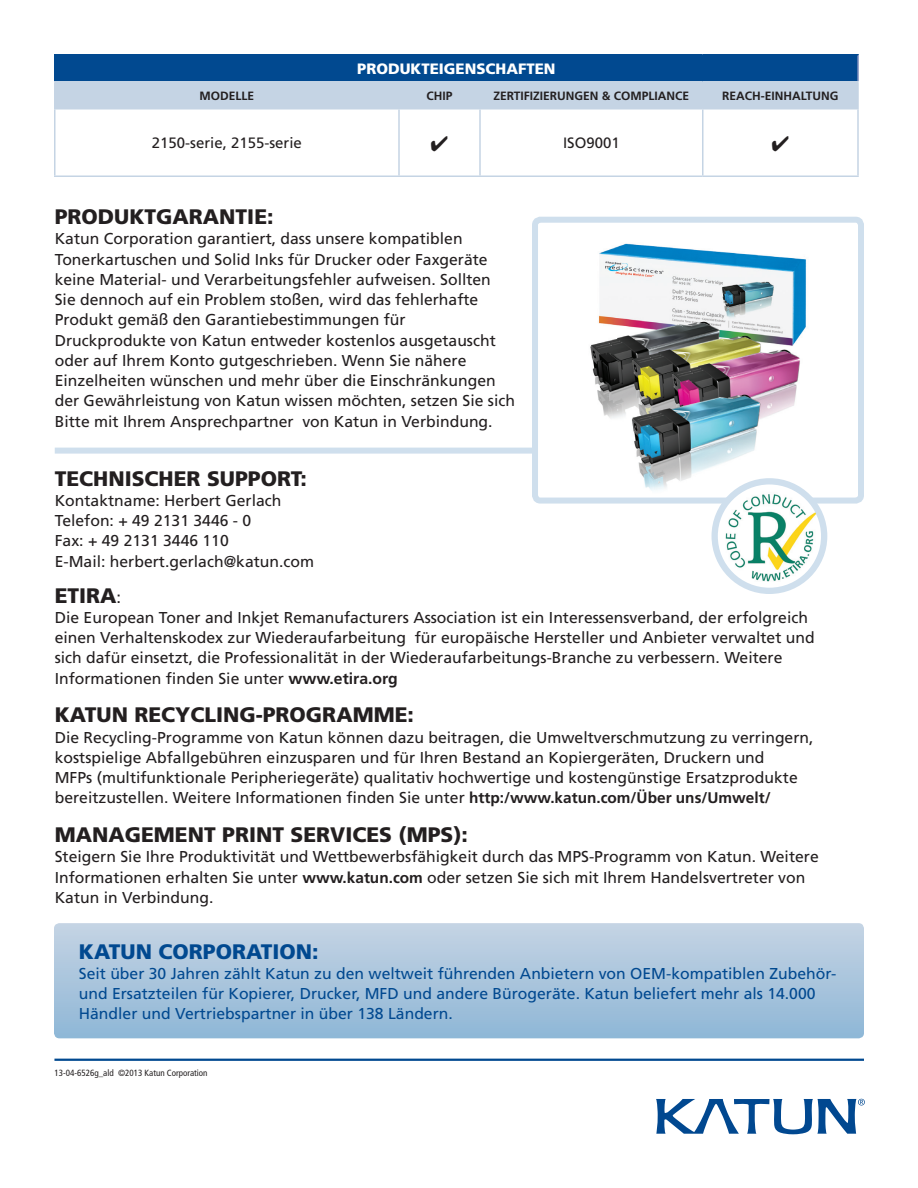
<style>
.page{position:relative;width:918px;height:1188px;background:#fff}
.page>*{position:absolute;margin:0;border:0;box-sizing:border-box;transform-origin:0 0}
.footnote{font:900 21px "Frutiger";color:#231f20}
.t1{font:900 21px "Frutiger";color:#014990}
.footnote-2{font:15.75px/20.2px "Frutiger";color:#231f20}
.t2{font:15.75px/20.2px "Frutiger";color:#014990}
.t3{font:15px "Frutiger";color:#231f20}
.t4{font:900 15px "Frutiger";color:#fff}
.t5{font:700 12px "Frutiger";color:#231f20}
.t6{font:condensed 9px "Frutiger";color:#231f20}
.s1{font-weight:400;font-size:16.5px}
.s2{font-weight:700}
.s3{font-weight:700;font-size:15.3px}
</style>
<div class="page">
<img style="left:590px;top:243px;width:216px;height:248px">
<svg style="left:54px;top:923px;width:810px;height:115px;background:#a9c5dd"></svg>
<svg style="left:656px;top:1099px;width:209px;height:35px"></svg>
<hr style="left:54px;top:1059px;width:810px;height:2px;background:#014990">
<div style="left:532px;top:217px;width:332px;height:287px;border:6px solid #cfdfed;border-radius:5px"></div>
<div style="left:55px;top:448px;width:477px;height:6px;background:#cfdfed"></div>
<div style="left:55px;top:55px;width:803px;height:27px;background:#014990"></div>
<div style="left:56px;top:82px;width:801px;height:26px;background:#c5d4e4"></div>
<svg style="left:56px;top:175px;width:801px;height:1px"></svg>
<hr style="left:54px;top:81px;width:345px;height:1px;background:#c5d4e4">
<hr style="left:54px;top:82px;width:2px;height:26px;background:#c5d4e4">
<hr style="left:54px;top:108px;width:345px;height:2px;background:#c5d4e4">
<hr style="left:399px;top:81px;width:81px;height:1px;background:#c5d4e4">
<hr style="left:398px;top:82px;width:2px;height:26px;background:#c5d4e4">
<hr style="left:399px;top:108px;width:81px;height:2px;background:#c5d4e4">
<hr style="left:480px;top:81px;width:223px;height:1px;background:#c5d4e4">
<hr style="left:479px;top:82px;width:2px;height:26px;background:#c5d4e4">
<hr style="left:480px;top:108px;width:223px;height:2px;background:#c5d4e4">
<hr style="left:703px;top:81px;width:156px;height:1px;background:#c5d4e4">
<hr style="left:702px;top:82px;width:2px;height:26px;background:#c5d4e4">
<hr style="left:703px;top:108px;width:156px;height:2px;background:#c5d4e4">
<hr style="left:857px;top:82px;width:2px;height:26px;background:#c5d4e4">
<hr style="left:54px;top:110px;width:2px;height:66px;background:#c5d4e4">
<hr style="left:398px;top:110px;width:2px;height:66px;background:#c5d4e4">
<hr style="left:479px;top:110px;width:2px;height:66px;background:#c5d4e4">
<hr style="left:702px;top:110px;width:2px;height:66px;background:#c5d4e4">
<hr style="left:857px;top:110px;width:2px;height:66px;background:#c5d4e4">
<hr style="left:54px;top:176px;width:345px;height:1px;background:#c5d4e4">
<hr style="left:399px;top:176px;width:81px;height:1px;background:#c5d4e4">
<hr style="left:480px;top:176px;width:223px;height:1px;background:#c5d4e4">
<hr style="left:703px;top:176px;width:156px;height:1px;background:#c5d4e4">
<hr style="left:54px;top:54px;width:345px;height:2px;background:#014990">
<hr style="left:54px;top:56px;width:2px;height:25px;background:#014990">
<hr style="left:399px;top:54px;width:81px;height:2px;background:#014990">
<hr style="left:480px;top:54px;width:223px;height:2px;background:#014990">
<hr style="left:703px;top:54px;width:156px;height:2px;background:#014990">
<hr style="left:857px;top:56px;width:2px;height:25px;background:#788bbc">
<img style="left:718px;top:486px;width:106px;height:100px">
<div style="left:712px;top:478px;width:115px;height:116px;border:6px solid #cfdfed;border-radius:50%"></div>
<p class="t4" style="left:357px;top:60px;width:200px">PRODUKTEIGENSCHAFTEN</p>
<p class="t5" style="left:200px;top:89px;width:56px">MODELLE</p>
<p class="t5" style="left:426px;top:89px;width:28px">CHIP</p>
<p class="t5" style="left:493px;top:89px;width:197px">ZERTIFIZIERUNGEN &amp; COMPLIANCE</p>
<p class="t5" style="left:722px;top:89px;width:118px">REACH-EINHALTUNG</p>
<p class="t3" style="left:152px;top:134px;width:152px">2150-serie, 2155-serie</p>
<p class="t3" style="left:563px;top:134px;width:58px">ISO9001</p>
<p class="footnote" style="left:55px;top:204px;width:220px">PRODUKTGARANTIE:</p>
<p class="footnote-2" style="left:55px;top:229px;width:462px">Katun Corporation garantiert, dass unsere kompatiblen Tonerkartuschen und Solid Inks für Drucker oder Faxgeräte keine Material- und Verarbeitungsfehler aufweisen. Sollten Sie dennoch auf ein Problem stoßen, wird das fehlerhafte Produkt gemäß den Garantiebestimmungen für Druckprodukte von Katun entweder kostenlos ausgetauscht oder auf Ihrem Konto gutgeschrieben. Wenn Sie nähere Einzelheiten wünschen und mehr über die Einschränkungen der Gewährleistung von Katun wissen möchten, setzen Sie sich Bitte mit Ihrem Ansprechpartner von Katun in Verbindung.</p>
<p class="footnote" style="left:55px;top:466px;width:254px">TECHNISCHER SUPPORT:</p>
<p class="footnote-2" style="left:55px;top:490px;width:228px">Kontaktname: Herbert Gerlach</p>
<p class="footnote-2" style="left:55px;top:510px;width:198px">Telefon: + 49 2131 3446 - 0</p>
<p class="footnote-2" style="left:55px;top:531px;width:176px">Fax: + 49 2131 3446 110</p>
<p class="footnote-2" style="left:55px;top:551px;width:261px">E-Mail: herbert.gerlach@katun.com</p>
<p class="footnote" style="left:55px;top:583px;width:68px">ETIRA<span class="s1">:</span></p>
<p class="footnote-2" style="left:55px;top:607px;width:762px">Die European Toner and Inkjet Remanufacturers Association ist ein Interessensverband, der erfolgreich einen Verhaltenskodex zur Wiederaufarbeitung für europäische Hersteller und Anbieter verwaltet und sich dafür einsetzt, die Professionalität in der Wiederaufarbeitungs-Branche zu verbessern. Weitere Informationen finden Sie unter <span class="s2">www.etira.org</span></p>
<p class="footnote" style="left:55px;top:702px;width:361px">KATUN RECYCLING-PROGRAMME:</p>
<p class="footnote-2" style="left:55px;top:727px;width:760px">Die Recycling-Programme von Katun können dazu beitragen, die Umweltverschmutzung zu verringern, kostspielige Abfallgebühren einzusparen und für Ihren Bestand an Kopiergeräten, Druckern und<br>MFPs (multifunktionale Peripheriegeräte) qualitativ hochwertige und kostengünstige Ersatzprodukte bereitzustellen. Weitere Informationen finden Sie unter <span class="s3">http:/www.katun.com/Über uns/Umwelt/</span></p>
<p class="footnote" style="left:55px;top:822px;width:415px">MANAGEMENT PRINT SERVICES (MPS):</p>
<p class="footnote-2" style="left:55px;top:847px;width:766px">Steigern Sie Ihre Produktivität und Wettbewerbsfähigkeit durch das MPS-Programm von Katun. Weitere<br>Informationen erhalten Sie unter <span class="s3">www.katun.com</span> oder setzen Sie sich mit Ihrem Handelsvertreter von<br>Katun in Verbindung.</p>
<p class="t1" style="left:79px;top:939px;width:241px">KATUN CORPORATION:</p>
<p class="t2" style="left:79px;top:963px;width:759px">Seit über 30 Jahren zählt Katun zu den weltweit führenden Anbietern von OEM-kompatiblen Zubehör&shy;und Ersatzteilen für Kopierer, Drucker, MFD und andere Bürogeräte. Katun beliefert mehr als 14.000<br>Händler und Vertriebspartner in über 138 Ländern.</p>
<p class="t6" style="left:54px;top:1068px;width:155px">13-04-6526g_ald ©2013 Katun Corporation</p>
</div>
